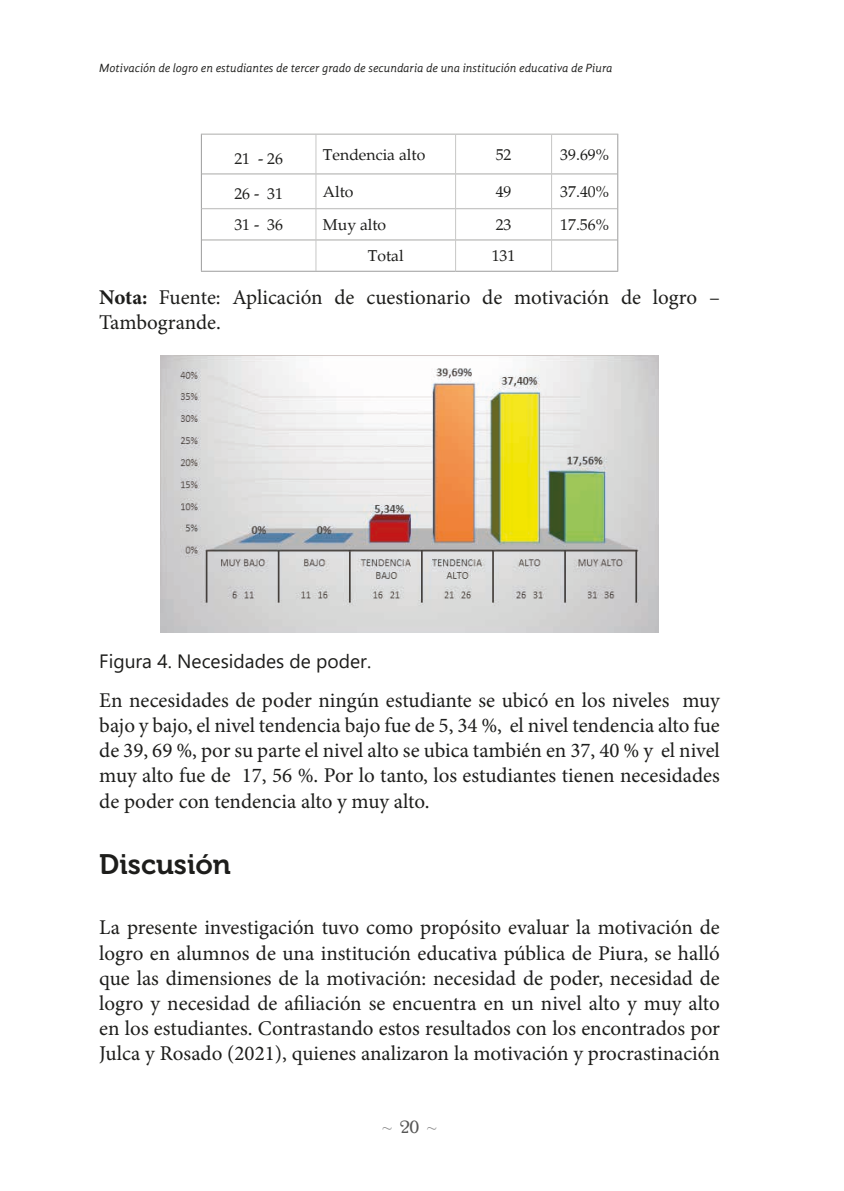
<style>
.page{position:relative;width:844px;height:1191px;background:#fff}
.page>*{position:absolute;margin:0;border:0;box-sizing:border-box;transform-origin:0 0}
.t1{font:28px "Museo 700";color:#1d1d1b}
.t2{font:21px/25.2px "Minion Pro";color:#1d1d1b;text-align:justify}
.t3{font:19.25px "Segoe UI";color:#1d1d1b}
.t4{font:17.5px "Poor Richard";color:#878787}
.t5{font:15.75px "Palatino";color:#1d1d1b}
.t6{font:italic 12.25px "Gandhi Sans";color:#1d1d1b}
.s1{font-weight:700}
.s2{color:#575756}
</style>
<div class="page">
<svg style="left:202px;top:135px;width:415px;height:136px"></svg>
<hr style="left:201px;top:134px;width:115px;height:1px;background:#c7c7c6">
<hr style="left:316px;top:134px;width:139px;height:1px;background:#c7c7c6">
<hr style="left:455px;top:134px;width:96px;height:1px;background:#c7c7c6">
<hr style="left:551px;top:134px;width:67px;height:1px;background:#c7c7c6">
<hr style="left:202px;top:173px;width:114px;height:1px;background:#c7c7c6">
<hr style="left:202px;top:174px;width:114px;height:1px;background:#c7c7c6">
<hr style="left:316px;top:173px;width:139px;height:1px;background:#c7c7c6">
<hr style="left:316px;top:174px;width:139px;height:1px;background:#c7c7c6">
<hr style="left:455px;top:173px;width:96px;height:1px;background:#c7c7c6">
<hr style="left:455px;top:174px;width:96px;height:1px;background:#c7c7c6">
<hr style="left:551px;top:173px;width:66px;height:1px;background:#c7c7c6">
<hr style="left:551px;top:174px;width:66px;height:1px;background:#c7c7c6">
<hr style="left:202px;top:208px;width:114px;height:1px;background:#c7c7c6">
<hr style="left:316px;top:208px;width:139px;height:1px;background:#c7c7c6">
<hr style="left:455px;top:208px;width:96px;height:1px;background:#c7c7c6">
<hr style="left:551px;top:208px;width:66px;height:1px;background:#c7c7c6">
<hr style="left:202px;top:239px;width:114px;height:1px;background:#c7c7c6">
<hr style="left:202px;top:240px;width:114px;height:1px;background:#c7c7c6">
<hr style="left:316px;top:239px;width:139px;height:1px;background:#c7c7c6">
<hr style="left:316px;top:240px;width:139px;height:1px;background:#c7c7c6">
<hr style="left:455px;top:239px;width:96px;height:1px;background:#c7c7c6">
<hr style="left:455px;top:240px;width:96px;height:1px;background:#c7c7c6">
<hr style="left:551px;top:239px;width:66px;height:1px;background:#c7c7c6">
<hr style="left:551px;top:240px;width:66px;height:1px;background:#c7c7c6">
<hr style="left:201px;top:134px;width:1px;height:40px;background:#9d9d9d">
<hr style="left:617px;top:134px;width:1px;height:40px;background:#9d9d9d">
<hr style="left:201px;top:174px;width:1px;height:35px;background:#9d9d9d">
<hr style="left:617px;top:174px;width:1px;height:35px;background:#9d9d9d">
<hr style="left:201px;top:209px;width:1px;height:31px;background:#9d9d9d">
<hr style="left:617px;top:209px;width:1px;height:31px;background:#9d9d9d">
<hr style="left:315px;top:134px;width:1px;height:40px;background:#c7c7c6">
<hr style="left:455px;top:134px;width:1px;height:40px;background:#c7c7c6">
<hr style="left:551px;top:134px;width:1px;height:40px;background:#c7c7c6">
<hr style="left:315px;top:174px;width:1px;height:34px;background:#c7c7c6">
<hr style="left:455px;top:174px;width:1px;height:34px;background:#c7c7c6">
<hr style="left:551px;top:174px;width:1px;height:34px;background:#c7c7c6">
<hr style="left:315px;top:209px;width:1px;height:31px;background:#c7c7c6">
<hr style="left:455px;top:209px;width:1px;height:31px;background:#c7c7c6">
<hr style="left:551px;top:209px;width:1px;height:31px;background:#c7c7c6">
<hr style="left:315px;top:240px;width:1px;height:31px;background:#c7c7c6">
<hr style="left:455px;top:240px;width:1px;height:31px;background:#c7c7c6">
<hr style="left:551px;top:240px;width:1px;height:31px;background:#c7c7c6">
<hr style="left:201px;top:271px;width:115px;height:1px;background:#9d9d9d">
<hr style="left:316px;top:271px;width:139px;height:1px;background:#9d9d9d">
<hr style="left:455px;top:271px;width:96px;height:1px;background:#9d9d9d">
<hr style="left:551px;top:271px;width:67px;height:1px;background:#9d9d9d">
<hr style="left:201px;top:240px;width:1px;height:31px;background:#9d9d9d">
<hr style="left:617px;top:240px;width:1px;height:31px;background:#9d9d9d">
<img style="left:161px;top:356px;width:497px;height:277px">
<p class="t6" style="left:99px;top:61px;width:514px">Motivación de logro en estudiantes de tercer grado de secundaria de una institución educativa de Piura</p>
<p class="t5" style="left:234px;top:149px;width:50px">21 - 26</p>
<p class="t5" style="left:323px;top:145px;width:104px">Tendencia alto</p>
<p class="t5" style="left:495px;top:145px;width:17px">52</p>
<p class="t5" style="left:560px;top:145px;width:50px">39.69%</p>
<p class="t5" style="left:234px;top:184px;width:50px">26 - 31</p>
<p class="t5" style="left:323px;top:182px;width:32px">Alto</p>
<p class="t5" style="left:495px;top:182px;width:17px">49</p>
<p class="t5" style="left:560px;top:182px;width:50px">37.40%</p>
<p class="t5" style="left:234px;top:215px;width:50px">31 - 36</p>
<p class="t5" style="left:323px;top:215px;width:65px">Muy alto</p>
<p class="t5" style="left:495px;top:215px;width:17px">23</p>
<p class="t5" style="left:560px;top:215px;width:50px">17.56%</p>
<p class="t5" style="left:368px;top:247px;width:37px">Total</p>
<p class="t5" style="left:491px;top:247px;width:25px">131</p>
<p class="t2" style="left:99px;top:285px;width:622px"><span class="s1">Nota:</span> Fuente: Aplicación de cuestionario de motivación de logro –<br>Tambogrande.</p>
<p class="t3" style="left:99px;top:642px;width:273px">Figura 4. Necesidades de poder.</p>
<p class="t2" style="left:99px;top:687px;width:622px">En necesidades de poder ningún estudiante se ubicó en los niveles muy bajo y bajo, el nivel tendencia bajo fue de 5, 34 %, el nivel tendencia alto fue de 39, 69 %, por su parte el nivel alto se ubica también en 37, 40 % y el nivel muy alto fue de 17, 56 %. Por lo tanto, los estudiantes tienen necesidades de poder con tendencia alto y muy alto.</p>
<h1 class="t1" style="left:99px;top:849px;width:133px">Discusión</h1>
<p class="t2" style="left:99px;top:915px;width:622px">La presente investigación tuvo como propósito evaluar la motivación de logro en alumnos de una institución educativa pública de Piura, se halló que las dimensiones de la motivación: necesidad de poder, necesidad de logro y necesidad de afiliación se encuentra en un nivel alto y muy alto en los estudiantes. Contrastando estos resultados con los encontrados por Julca y Rosado (2021), quienes analizaron la motivación y procrastinación</p>
<p class="t4" style="left:382px;top:1116px;width:56px">~ <span class="s2">20</span> ~</p>
</div>
